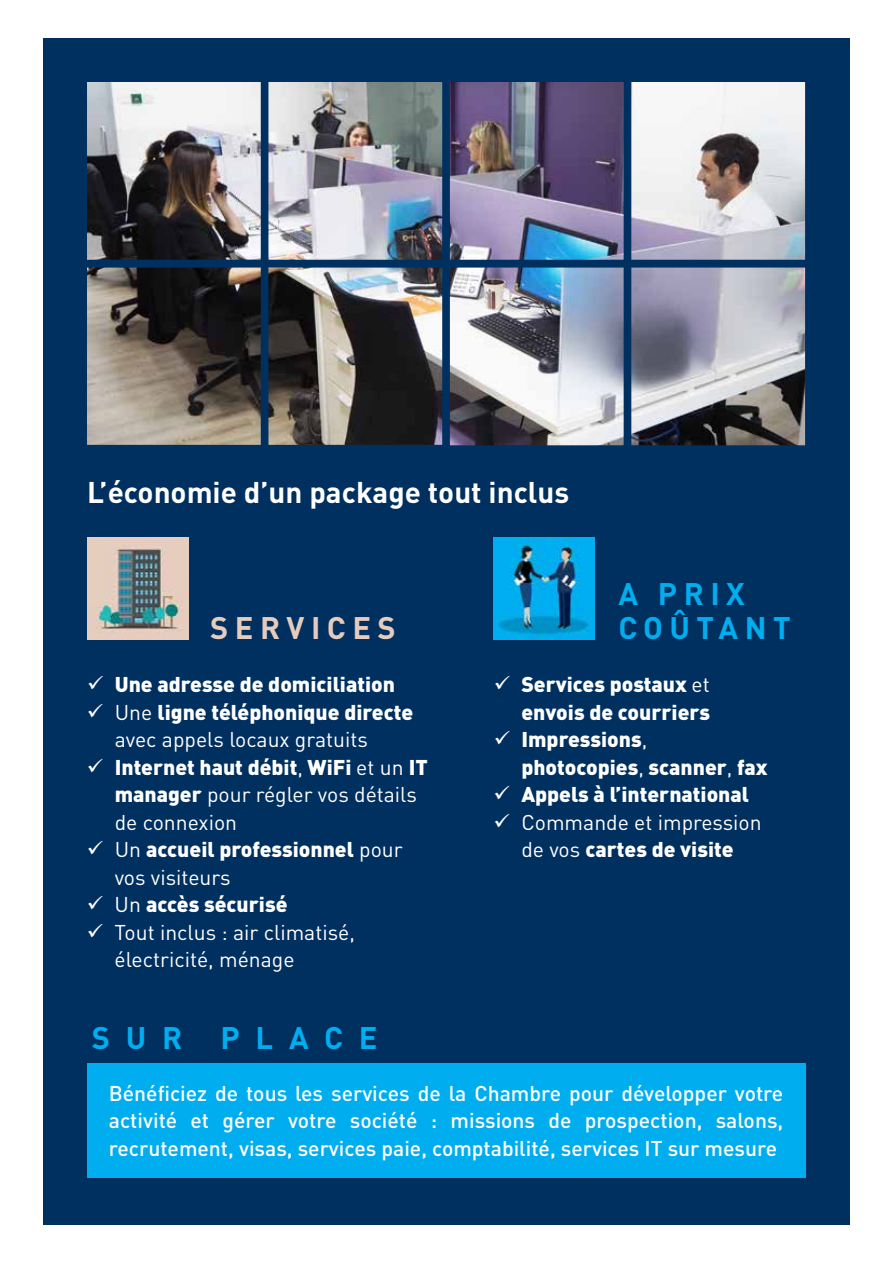
<style>
.page{position:relative;width:893px;height:1263px;background:#fff}
.page>*{position:absolute;margin:0;border:0;box-sizing:border-box;transform-origin:0 0}
.t1{font:700 30.75px/33.9px "DIN Pro";letter-spacing:.51em;color:#00aeef}
.t2{font:700 30.75px "DIN Pro";letter-spacing:.21em;color:#e6ccbc}
.t3{font:700 29.55px "DIN Pro";color:#fff}
.t4{font:21.15px/27.5px "DIN Pro";color:#fff}
.t5{font:500 21.15px/27.5px "DIN Pro";color:#fff;text-align:justify}
.t6{font:900 21.15px/27.5px "DIN Pro";color:#fff}
.s1{font-weight:900}
.s2{font-weight:400}
</style>
<div class="page">
<div style="left:43px;top:38px;width:807px;height:1187px;background:#00305f"></div>
<img style="left:87px;top:82px;width:718px;height:363px">
<img style="left:87px;top:538px;width:101px;height:101px">
<img style="left:494px;top:538px;width:101px;height:101px">
<div style="left:87px;top:1063px;width:718px;height:115px;background:#00aeef"></div>
<h2 class="t3" style="left:87px;top:472px;width:484px">L’économie d’un package tout inclus</h2>
<h1 class="t2" style="left:210px;top:607px;width:184px">Ser vic es</h1>
<p class="t4" style="left:115px;top:670px;width:315px"><span class="s1">Une adresse de domiciliation<br></span>U ne <span class="s1">ligne téléphonique directe </span>avec appels locaux gratuits<br><span class="s1">Internet haut débit</span>, <span class="s1">WiFi</span> et un <span class="s1">IT manager</span> pour régler vos détails de connexion<br>U n <span class="s1">accueil professionnel</span> pour vos visiteurs<br>U n <span class="s1">accès sécurisé<br></span>Tout inclus : air climatisé, électricité, ménage</p>
<h1 class="t1" style="left:92px;top:1020px;width:86px">Sur</h1>
<h1 class="t1" style="left:221px;top:1020px;width:96px">plac</h1>
<h1 class="t1" style="left:359px;top:1020px;width:20px">e</h1>
<h1 class="t1" style="left:618px;top:576px;width:167px;text-indent:108px">x<br>co ûta nt</h1>
<p class="t6" style="left:521px;top:670px;width:248px">Services postaux <span class="s2">et </span>envois de courriers<br>Impressions<span class="s2">, </span>photocopies<span class="s2">,</span> scanner<span class="s2">,</span> fax<br>Appels à l’international</p>
<p class="t4" style="left:521px;top:807px;width:242px">Commande et impression de vos <span class="s1">cartes de visite</span></p>
<h1 class="t1" style="left:618px;top:576px;width:60px">A pri</h1>
<p class="t5" style="left:109px;top:1078px;width:676px">Bénéficiez de tous les services de la Chambre pour développer votre activité et gérer votre société : missions de prospection, salons, recrutement, visas, services paie, comptabilité, services IT sur mesure</p>
</div>
